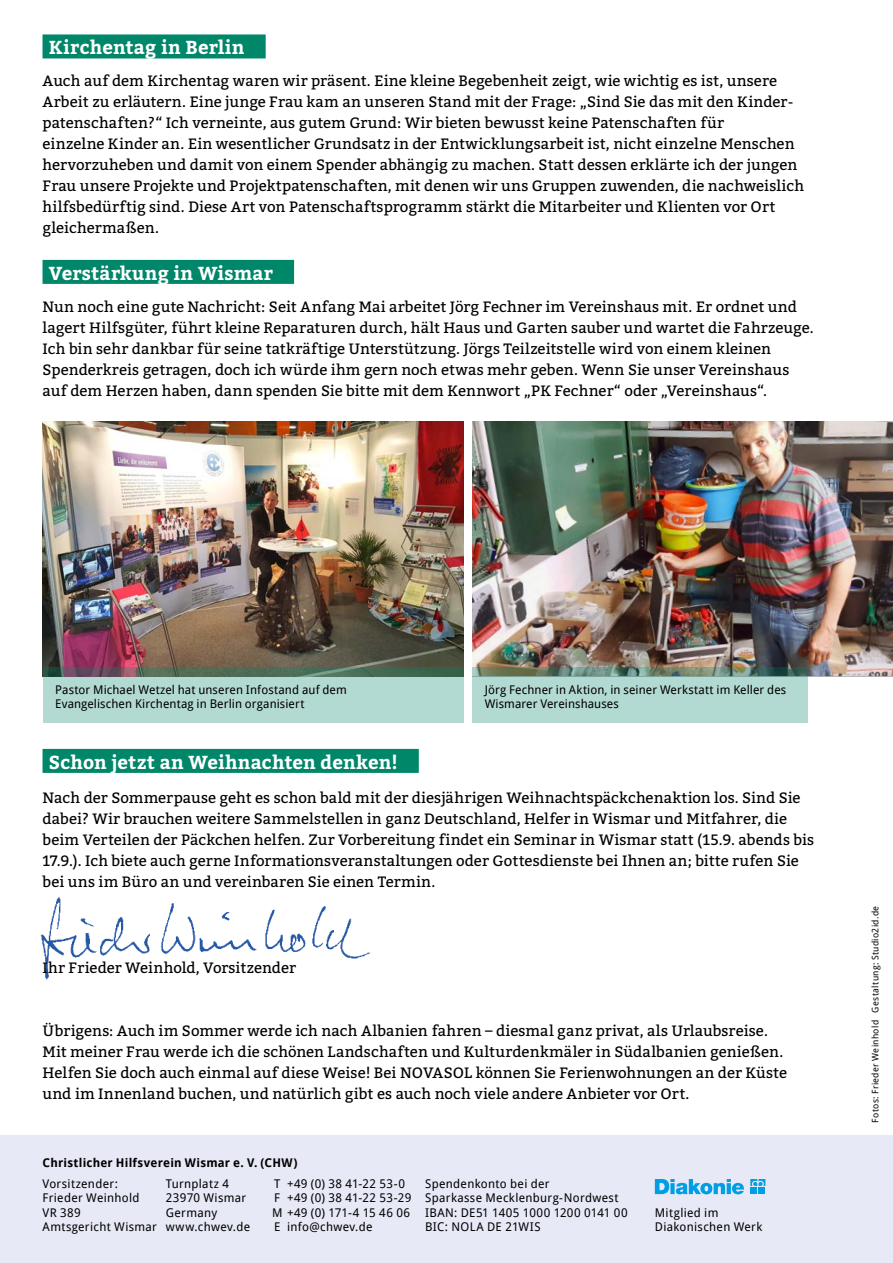
<style>
.page{position:relative;width:893px;height:1263px;background:#fff}
.page>*{position:absolute;margin:0;border:0;box-sizing:border-box;transform-origin:0 0}
.Überschrift_1{font:700 18.75px "Bitter";letter-spacing:.015em;color:#fff}
.Fließtext{font:15px/21px "Bitter";letter-spacing:.01em;color:#000}
.Bildtext{font:12px/14.2px "Droid Sans";letter-spacing:.02em;color:#000}
.Bildtext-2{font:700 12px "Droid Sans";letter-spacing:.02em;color:#000}
.Bildtext-3{font:9px "Droid Sans";letter-spacing:.035em;color:#000}
</style>
<div class="page">
<img style="left:40px;top:896px;width:330px;height:84px">
<div style="left:43px;top:34px;width:223px;height:24px;background:#008669"></div>
<div style="left:43px;top:260px;width:251px;height:24px;background:#008669"></div>
<div style="left:43px;top:749px;width:376px;height:24px;background:#008669"></div>
<div style="left:0;top:1135px;width:893px;height:128px;background:#e7e9f6"></div>
<svg style="left:655px;top:1179px;width:89px;height:15px"></svg>
<svg style="left:750px;top:1179px;width:15px;height:7px"></svg>
<div style="left:750px;top:1187px;width:7px;height:7px;background:#009ee3"></div>
<div style="left:758px;top:1187px;width:7px;height:7px;background:#009ee3"></div>
<img style="left:43px;top:421px;width:420px;height:247px">
<img style="left:472px;top:421px;width:421px;height:255px">
<svg style="left:43px;top:668px;width:420px;height:55px;fill:#b3dad2"></svg>
<svg style="left:472px;top:668px;width:336px;height:55px;fill:#b3dad2"></svg>
<p class="Überschrift_1" style="left:49px;top:37px;width:197px">Kirchentag in Berlin</p>
<p class="Fließtext" style="left:43px;top:71px;width:763px">Auch auf dem Kirchentag waren wir präsent. Eine kleine Begebenheit zeigt, wie wichtig es ist, unsere Arbeit zu erläutern. Eine junge Frau kam an unseren Stand mit der Frage: „Sind Sie das mit den Kinder&shy;patenschaften?“ Ich verneinte, aus gutem Grund: Wir bieten bewusst keine Patenschaften für<br>einzelne Kinder an. Ein wesentlicher Grundsatz in der Entwicklungsarbeit ist, nicht einzelne Menschen hervorzuheben und damit von einem Spender abhängig zu machen. Statt dessen erklärte ich der jungen Frau unsere Projekte und Projektpatenschaften, mit denen wir uns Gruppen zuwenden, die nachweislich hilfsbedürftig sind. Diese Art von Patenschaftsprogramm stärkt die Mitarbeiter und Klienten vor Ort gleichermaßen.</p>
<p class="Überschrift_1" style="left:49px;top:262px;width:226px">Verstärkung in Wismar</p>
<p class="Fließtext" style="left:43px;top:296px;width:773px">Nun noch eine gute Nachricht: Seit Anfang Mai arbeitet Jörg Fechner im Vereinshaus mit. Er ordnet und lagert Hilfsgüter, führt kleine Reparaturen durch, hält Haus und Garten sauber und wartet die Fahrzeuge.<br>Ich bin sehr dankbar für seine tatkräftige Unterstützung. Jörgs Teilzeitstelle wird von einem kleinen Spenderkreis getragen, doch ich würde ihm gern noch etwas mehr geben. Wenn Sie unser Vereinshaus auf dem Herzen haben, dann spenden Sie bitte mit dem Kennwort „PK Fechner“ oder „Vereinshaus“.</p>
<p class="Bildtext" style="left:55px;top:682px;width:293px">Pastor Michael Wetzel hat unseren Infostand auf dem<br>Evangelischen Kirchentag in Berlin organisiert</p>
<p class="Bildtext" style="left:485px;top:682px;width:303px">Jörg Fechner in Aktion, in seiner Werkstatt im Keller des<br>Wismarer Vereinshauses</p>
<p class="Überschrift_1" style="left:49px;top:751px;width:350px">Schon jetzt an Weihnachten denken!</p>
<p class="Fließtext" style="left:43px;top:787px;width:773px">Nach der Sommerpause geht es schon bald mit der diesjährigen Weihnachtspäckchenaktion los. Sind Sie dabei? Wir brauchen weitere Sammelstellen in ganz Deutschland, Helfer in Wismar und Mitfahrer, die beim Verteilen der Päckchen helfen. Zur Vorbereitung findet ein Seminar in Wismar statt (15.9. abends bis 17.9.). Ich biete auch gerne Informationsveranstaltungen oder Gottesdienste bei Ihnen an; bitte rufen Sie bei uns im Büro an und vereinbaren Sie einen Termin.</p>
<p class="Fließtext" style="left:43px;top:957px;width:255px">Ihr Frieder Weinhold, Vorsitzender</p>
<p class="Fließtext" style="left:43px;top:1021px;width:746px">Übrigens: Auch im Sommer werde ich nach Albanien fahren – diesmal ganz privat, als Urlaubsreise.<br>Mit meiner Frau werde ich die schönen Landschaften und Kulturdenkmäler in Südalbanien genießen.<br>Helfen Sie doch auch einmal auf diese Weise! Bei NOVASOL können Sie Ferienwohnungen an der Küste und im Innenland buchen, und natürlich gibt es auch noch viele andere Anbieter vor Ort.</p>
<p class="Bildtext-2" style="left:43px;top:1155px;width:256px">Christlicher Hilfsverein Wismar e. V. (CHW)</p>
<p class="Bildtext" style="left:274px;top:1177px;width:133px">T +49 (0) 38 41-22 53-0</p>
<p class="Bildtext" style="left:274px;top:1191px;width:139px">F +49 (0) 38 41-22 53-29</p>
<p class="Bildtext" style="left:272px;top:1205px;width:139px">M +49 (0) 171-4 15 46 06</p>
<p class="Bildtext" style="left:274px;top:1219px;width:100px">E info@chwev.de</p>
<p class="Bildtext" style="left:43px;top:1177px;width:77px">Vorsitzender:</p>
<p class="Bildtext" style="left:43px;top:1191px;width:99px">Frieder Weinhold</p>
<p class="Bildtext" style="left:43px;top:1205px;width:40px">VR 389</p>
<p class="Bildtext" style="left:43px;top:1219px;width:116px">Amtsgericht Wismar</p>
<p class="Bildtext" style="left:166px;top:1177px;width:65px">Turnplatz 4</p>
<p class="Bildtext" style="left:166px;top:1191px;width:82px">23970 Wismar</p>
<p class="Bildtext" style="left:166px;top:1205px;width:53px">Germany</p>
<p class="Bildtext" style="left:166px;top:1219px;width:86px">www.chwev.de</p>
<p class="Bildtext" style="left:425px;top:1177px;width:195px">Spendenkonto bei der<br>Sparkasse Mecklenburg-Nordwest</p>
<p class="Bildtext" style="left:425px;top:1205px;width:204px">IBAN: DE51 1405 1000 1200 0141 00</p>
<p class="Bildtext" style="left:425px;top:1219px;width:117px">BIC: NOLA DE 21WIS</p>
<p class="Bildtext" style="left:655px;top:1205px;width:109px">Mitglied im<br>Diakonischen Werk</p>
<p class="Bildtext-3" style="left:870px;top:1123px;width:218px;rotate:-90deg">Fotos: Frieder Weinhold Gestaltung: Studio2id.de</p>
</div>
